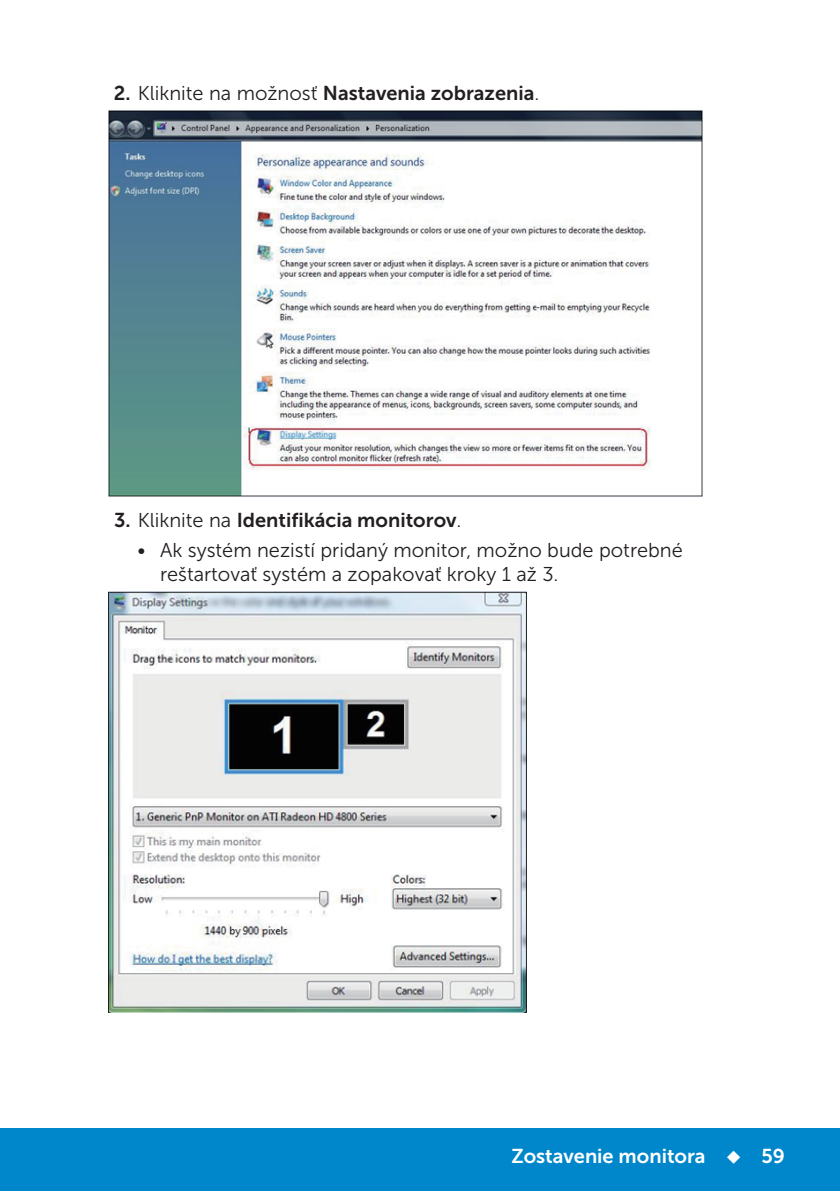
<style>
.page{position:relative;width:840px;height:1191px;background:#fff}
.page>*{position:absolute;margin:0;border:0;box-sizing:border-box;transform-origin:0 0}
.t1{font:20px/24px "Museo Sans For Dell 300";color:#231f20}
.t2{font:20px "Museo Sans For Dell 700";color:#231f20}
.t3{font:20px "Museo Sans For Dell 700";color:#fff}
.s1{font-family:"Museo Sans For Dell 300"}
</style>
<div class="page">
<div style="left:0;top:1128px;width:839px;height:63px;background:#0087cb"></div>
<img style="left:108px;top:110px;width:595px;height:387px">
<img style="left:108px;top:591px;width:419px;height:422px">
<p class="t2" style="left:114px;top:82px;width:427px">2. <span class="s1">Kliknite na možnosť</span> Nastavenia zobrazenia<span class="s1">.</span></p>
<p class="t2" style="left:114px;top:509px;width:349px">3. <span class="s1">Kliknite na</span> Identifikácia monitorov<span class="s1">.</span></p>
<p class="t1" style="left:160px;top:538px;width:524px;text-indent:-23px">• Ak systém nezistí pridaný monitor, možno bude potrebné reštartovať systém a zopakovať kroky 1 až 3.</p>
<p class="t3" style="left:511px;top:1144px;width:275px">Zostavenie monitora ◆ 59</p>
</div>
